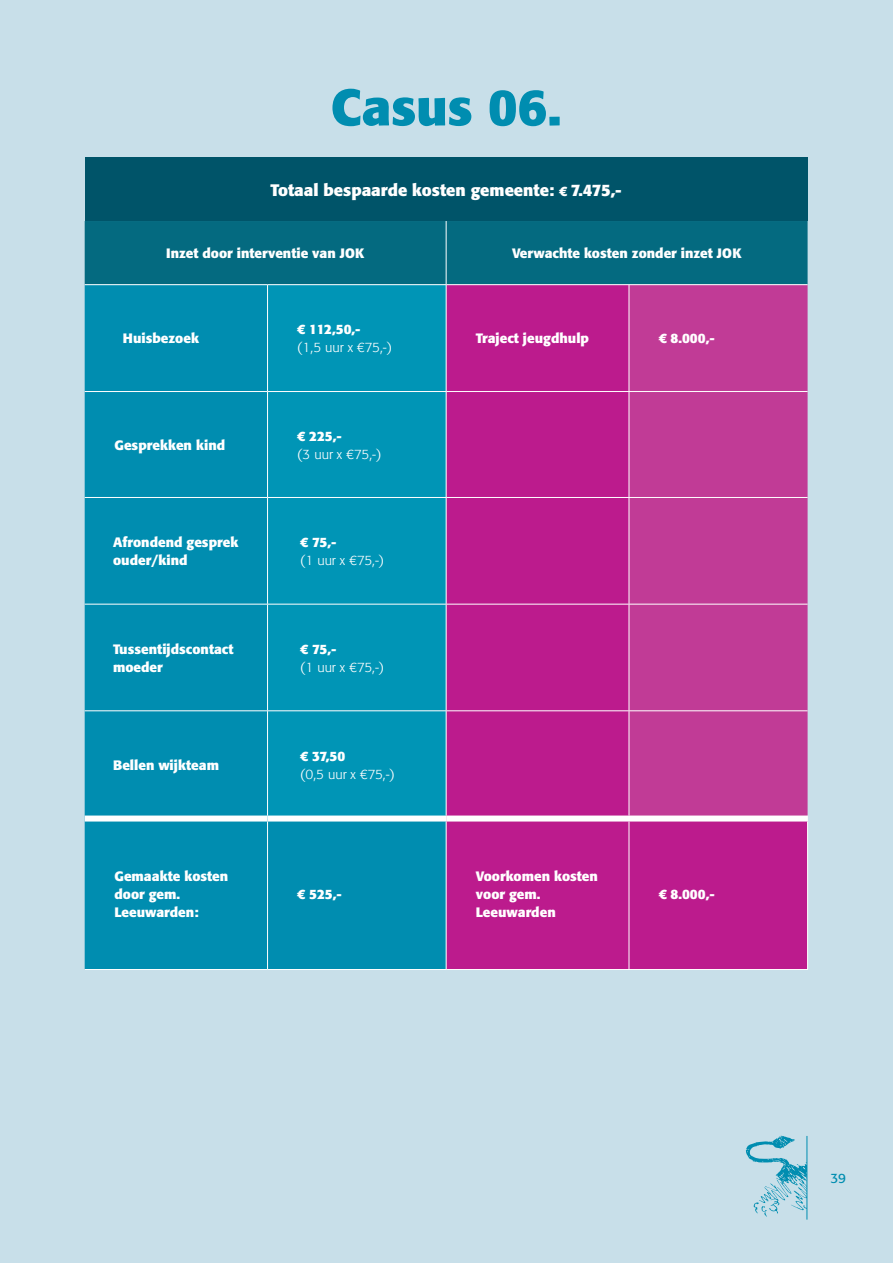
<style>
.page{position:relative;width:893px;height:1263px;background:#c8dfe9}
.page>*{position:absolute;margin:0;border:0;box-sizing:border-box;transform-origin:0 0}
.Hoofdkoppen{font:700 51px "Formata";letter-spacing:-.005em;color:#008db0}
.t1{font:700 16.5px "Formata";color:#fff}
.t2{font:700 13.5px/18px "Formata";color:#fff}
.t3{font:300 13.5px "Formata";color:#fff}
.t4{font:13.5px "Formata";color:#008db0}
.s1{font-size:13.5px}
</style>
<div class="page">
<hr style="left:806px;top:1136px;width:1px;height:83px;background:#008db0">
<svg style="left:746px;top:1135px;width:60px;height:81px"></svg>
<div style="left:85px;top:157px;width:723px;height:64px;background:#005469"></div>
<div style="left:85px;top:221px;width:723px;height:63px;background:#046a80"></div>
<div style="left:85px;top:285px;width:361px;height:684px;background:#008db0"></div>
<div style="left:268px;top:285px;width:178px;height:530px;background:#0095b6"></div>
<div style="left:447px;top:285px;width:360px;height:684px;background:#bc1b8d"></div>
<div style="left:630px;top:285px;width:178px;height:530px;background:#c13b96"></div>
<hr style="left:85px;top:284px;width:183px;height:1px;background:#fff">
<hr style="left:268px;top:284px;width:178px;height:1px;background:#fff">
<hr style="left:267px;top:285px;width:1px;height:106px;background:#fff">
<hr style="left:446px;top:284px;width:183px;height:1px;background:#fff">
<hr style="left:446px;top:285px;width:1px;height:106px;background:#fff">
<hr style="left:629px;top:284px;width:179px;height:1px;background:#fff">
<hr style="left:629px;top:285px;width:1px;height:106px;background:#fff">
<hr style="left:85px;top:391px;width:183px;height:1px;background:#fff">
<hr style="left:268px;top:391px;width:178px;height:1px;background:#fff">
<hr style="left:267px;top:392px;width:1px;height:105px;background:#fff">
<hr style="left:446px;top:391px;width:183px;height:1px;background:#fff">
<hr style="left:446px;top:392px;width:1px;height:105px;background:#fff">
<hr style="left:629px;top:391px;width:179px;height:1px;background:#fff">
<hr style="left:629px;top:392px;width:1px;height:105px;background:#fff">
<hr style="left:446px;top:221px;width:1px;height:63px;background:#fff">
<hr style="left:267px;top:711px;width:1px;height:104px;background:#fff">
<hr style="left:446px;top:711px;width:1px;height:104px;background:#fff">
<hr style="left:629px;top:711px;width:1px;height:104px;background:#fff">
<div style="left:268px;top:815px;width:178px;height:6px;background:#fff"></div>
<hr style="left:268px;top:969px;width:178px;height:1px;background:#fff">
<hr style="left:446px;top:821px;width:1px;height:148px;background:#fff">
<div style="left:446px;top:815px;width:183px;height:6px;background:#fff"></div>
<hr style="left:446px;top:969px;width:183px;height:1px;background:#fff">
<hr style="left:629px;top:821px;width:1px;height:148px;background:#fff">
<div style="left:629px;top:815px;width:179px;height:6px;background:#fff"></div>
<hr style="left:807px;top:821px;width:1px;height:148px;background:#fff">
<hr style="left:629px;top:969px;width:179px;height:1px;background:#fff">
<div style="left:85px;top:815px;width:183px;height:6px;background:#fff"></div>
<hr style="left:267px;top:821px;width:1px;height:148px;background:#fff">
<hr style="left:85px;top:969px;width:183px;height:1px;background:#fff">
<hr style="left:85px;top:497px;width:183px;height:1px;background:#fff">
<hr style="left:85px;top:604px;width:183px;height:1px;background:#fff">
<hr style="left:85px;top:710px;width:183px;height:1px;background:#fff">
<hr style="left:268px;top:497px;width:178px;height:1px;background:#fff">
<hr style="left:267px;top:498px;width:1px;height:106px;background:#fff">
<hr style="left:267px;top:604px;width:1px;height:106px;background:#fff">
<hr style="left:268px;top:604px;width:178px;height:1px;background:#fff">
<hr style="left:268px;top:710px;width:178px;height:1px;background:#fff">
<hr style="left:446px;top:497px;width:183px;height:1px;background:#fff">
<hr style="left:446px;top:498px;width:1px;height:106px;background:#fff">
<hr style="left:446px;top:604px;width:1px;height:106px;background:#fff">
<hr style="left:446px;top:604px;width:183px;height:1px;background:#fff">
<hr style="left:446px;top:710px;width:183px;height:1px;background:#fff">
<hr style="left:629px;top:498px;width:1px;height:106px;background:#fff">
<hr style="left:629px;top:604px;width:1px;height:106px;background:#fff">
<hr style="left:629px;top:497px;width:179px;height:1px;background:#fff">
<hr style="left:629px;top:604px;width:179px;height:1px;background:#fff">
<hr style="left:629px;top:710px;width:179px;height:1px;background:#fff">
<p class="Hoofdkoppen" style="left:331px;top:75px;width:232px">Casus 06.</p>
<p class="t1" style="left:271px;top:180px;width:353px">Totaal bespaarde kosten gemeente: <span class="s1">€</span> 7.475,-</p>
<p class="t2" style="left:166px;top:244px;width:200px">Inzet door interventie van JOK</p>
<p class="t2" style="left:512px;top:244px;width:231px">Verwachte kosten zonder inzet JOK</p>
<p class="t2" style="left:123px;top:330px;width:78px">Huisbezoek</p>
<p class="t2" style="left:114px;top:436px;width:112px">Gesprekken kind</p>
<p class="t2" style="left:297px;top:321px;width:65px">€ 112,50,-</p>
<p class="t3" style="left:297px;top:340px;width:96px">(1,5 uur x €75,-)</p>
<p class="t2" style="left:297px;top:427px;width:46px">€ 225,-</p>
<p class="t3" style="left:297px;top:446px;width:86px">(3 uur x €75,-)</p>
<p class="t2" style="left:113px;top:533px;width:127px">Afrondend gesprek ouder/kind</p>
<p class="t2" style="left:300px;top:533px;width:38px">€ 75,-</p>
<p class="t3" style="left:300px;top:552px;width:86px">(1 uur x €75,-)</p>
<p class="t2" style="left:113px;top:640px;width:122px">Tussentijdscontact moeder</p>
<p class="t2" style="left:300px;top:640px;width:38px">€ 75,-</p>
<p class="t3" style="left:300px;top:659px;width:86px">(1 uur x €75,-)</p>
<p class="t2" style="left:113px;top:756px;width:108px">Bellen wijkteam</p>
<p class="t2" style="left:114px;top:867px;width:115px">Gemaakte kosten door gem.<br>Leeuwarden:</p>
<p class="t2" style="left:300px;top:747px;width:47px">€ 37,50</p>
<p class="t3" style="left:300px;top:766px;width:96px">(0,5 uur x €75,-)</p>
<p class="t2" style="left:297px;top:885px;width:46px">€ 525,-</p>
<p class="t2" style="left:476px;top:330px;width:115px">Traject jeugdhulp</p>
<p class="t2" style="left:659px;top:330px;width:57px">€ 8.000,-</p>
<p class="t2" style="left:476px;top:867px;width:124px">Voorkomen kosten voor gem.</p>
<p class="t2" style="left:476px;top:903px;width:81px">Leeuwarden</p>
<p class="t2" style="left:659px;top:885px;width:57px">€ 8.000,-</p>
<p class="t4" style="left:830px;top:1170px;width:17px">39</p>
</div>
